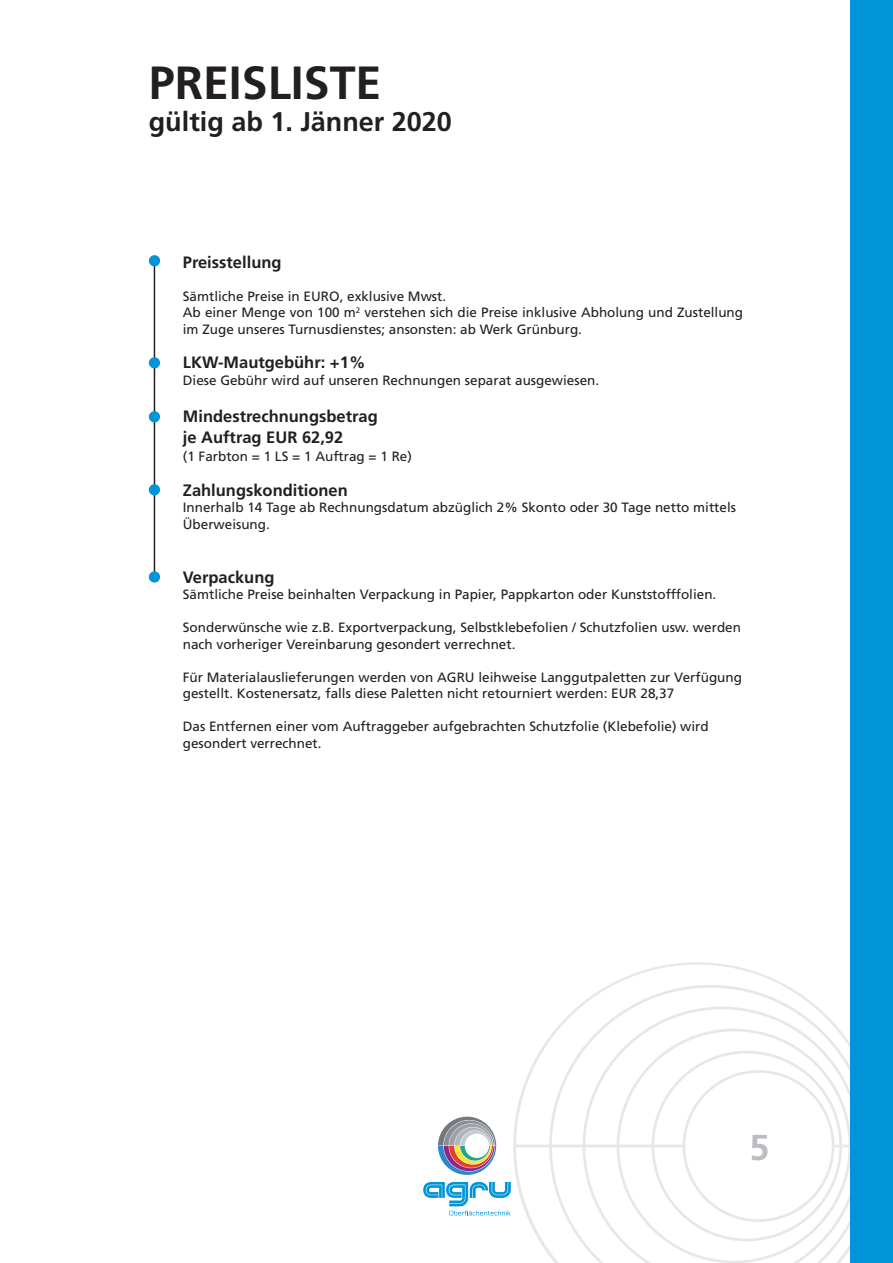
<style>
.page{position:relative;width:893px;height:1263px;background:#fff}
.page>*{position:absolute;margin:0;border:0;box-sizing:border-box;transform-origin:0 0}
.t1{font:700 46.5px "Frutiger LT Std";color:#231f20}
.t2{font:700 36px "Frutiger LT Std";color:#bcbdc0}
.t3{font:700 27px "Frutiger LT Std";color:#231f20}
.t4{font:700 16.5px/21px "Frutiger LT Std";color:#231f20}
.t5{font:13.5px/16.5px "Frutiger LT Std";color:#231f20}
</style>
<div class="page">
<svg style="left:513px;top:962px;width:337px;height:301px"></svg>
<svg style="left:438px;top:1116px;width:59px;height:59px"></svg>
<svg style="left:423px;top:1182px;width:88px;height:33px"></svg>
<div style="left:850px;top:0;width:43px;height:1263px;background:#0095d9"></div>
<hr style="left:154px;top:263px;width:1px;height:315px;background:#231f20">
<div style="left:149px;top:255px;width:11px;height:11px;background:#0095d9;border-radius:50%"></div>
<div style="left:149px;top:357px;width:11px;height:11px;background:#0095d9;border-radius:50%"></div>
<div style="left:149px;top:411px;width:11px;height:11px;background:#0095d9;border-radius:50%"></div>
<div style="left:149px;top:484px;width:11px;height:11px;background:#0095d9;border-radius:50%"></div>
<div style="left:149px;top:571px;width:11px;height:12px;background:#0095d9;border-radius:50%"></div>
<h1 class="t1" style="left:149px;top:55px;width:234px">PREISLISTE</h1>
<h3 class="t3" style="left:149px;top:106px;width:305px">gültig ab 1. Jänner 2020</h3>
<p class="t4" style="left:183px;top:251px;width:100px">Preisstellung</p>
<p class="t5" style="left:183px;top:288px;width:562px">Sämtliche Preise in EURO, exklusive Mwst.<br>Ab einer Menge von 100 m<sup>2</sup> verstehen sich die Preise inklusive Abholung und Zustellung im Zuge unseres Turnusdienstes; ansonsten: ab Werk Grünburg.</p>
<p class="t4" style="left:183px;top:352px;width:184px">LKW-Mautgebühr: +1%</p>
<p class="t5" style="left:183px;top:372px;width:418px">Diese Gebühr wird auf unseren Rechnungen separat ausgewiesen.</p>
<p class="t4" style="left:183px;top:406px;width:196px">Mindestrechnungsbetrag je Auftrag EUR 62,92</p>
<p class="t5" style="left:183px;top:448px;width:231px">(1 Farbton = 1 LS = 1 Auftrag = 1 Re)</p>
<p class="t4" style="left:183px;top:479px;width:167px">Zahlungskonditionen</p>
<p class="t5" style="left:183px;top:499px;width:555px">Innerhalb 14 Tage ab Rechnungsdatum abzüglich 2% Skonto oder 30 Tage netto mittels<br>Überweisung.</p>
<p class="t4" style="left:183px;top:566px;width:93px">Verpackung</p>
<p class="t5" style="left:183px;top:586px;width:535px">Sämtliche Preise beinhalten Verpackung in Papier, Pappkarton oder Kunststofffolien.</p>
<p class="t5" style="left:183px;top:619px;width:560px">Sonderwünsche wie z.B. Exportverpackung, Selbstklebefolien / Schutzfolien usw. werden nach vorheriger Vereinbarung gesondert verrechnet.</p>
<p class="t5" style="left:183px;top:669px;width:561px">Für Materialauslieferungen werden von AGRU leihweise Langgutpaletten zur Verfügung gestellt. Kostenersatz, falls diese Paletten nicht retourniert werden: EUR 28,37</p>
<p class="t5" style="left:183px;top:718px;width:527px">Das Entfernen einer vom Auftraggeber aufgebrachten Schutzfolie (Klebefolie) wird gesondert verrechnet.</p>
<h2 class="t2" style="left:749px;top:1126px;width:22px">5</h2>
</div>
